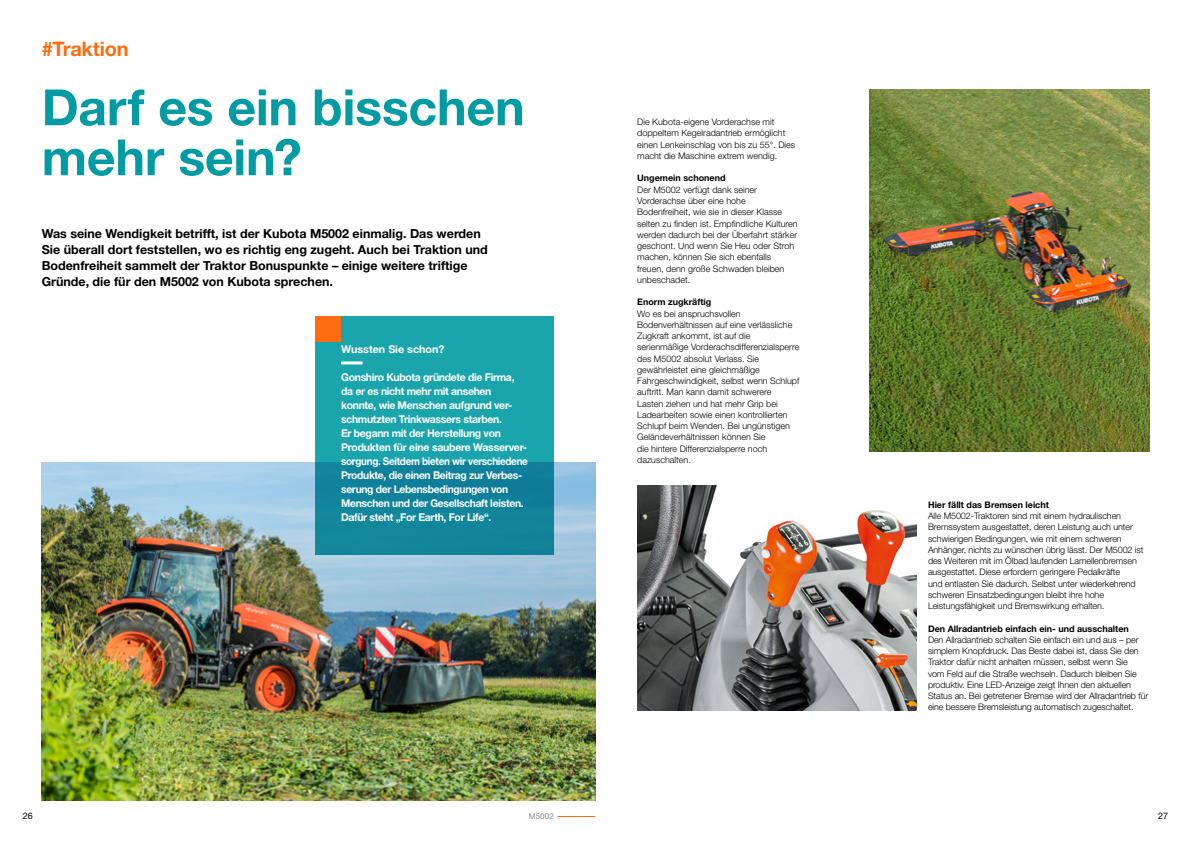
<style>
.page{position:relative;width:1191px;height:842px;background:#fff}
.page>*{position:absolute;margin:0;border:0;box-sizing:border-box;transform-origin:0 0}
.t1{font:700 50px/50px "Helvetica Neue LT Std";letter-spacing:-.005em;color:#009ba3}
.t2{font:700 20px "Helvetica Neue LT Std";letter-spacing:-.01em;color:#ff6c11}
.t3{font:700 12.5px/16px "Helvetica Neue LT Std";color:#000}
.t4{font:700 10.8px/14px "Helvetica Neue LT Std";letter-spacing:-.03em;color:#fff}
.t5{font:700 10.8px "Helvetica Neue LT Std";color:#fff}
.t6{font:300 9px/11.2px "Helvetica Neue LT Std";color:#000}
.t7{font:700 9px "Helvetica Neue LT Std";color:#000}
.t8{font:9px "Helvetica Neue LT Std";color:#000}
.t9{font:8px "Helvetica Neue LT Std";letter-spacing:.01em;color:#878786}
</style>
<div class="page">
<hr style="left:557px;top:816px;width:38px;height:1px;background:#ff6c11">
<img style="left:42px;top:463px;width:553px;height:337px">
<img style="left:637px;top:485px;width:279px;height:225px">
<img style="left:870px;top:89px;width:279px;height:362px">
<svg style="left:315px;top:316px;width:239px;height:239px;background:#1697a5"></svg>
<hr style="left:341px;top:361px;width:22px;height:3px;background:#fff">
<div style="left:315px;top:316px;width:26px;height:26px;background:#ff6c11"></div>
<h2 class="t2" style="left:42px;top:36px;width:88px">#Traktion</h2>
<h1 class="t1" style="left:42px;top:81px;width:484px">Darf es ein bisschen mehr sein?</h1>
<p class="t3" style="left:42px;top:225px;width:448px">Was seine Wendigkeit betrifft, ist der Kubota M5002 einmalig. Das werden Sie überall dort feststellen, wo es richtig eng zugeht. Auch bei Traktion und Bodenfreiheit sammelt der Traktor Bonuspunkte – einige weitere triftige Gründe, die für den M5002 von Kubota sprechen.</p>
<p class="t5" style="left:341px;top:342px;width:105px">Wussten Sie schon?</p>
<p class="t4" style="left:341px;top:369px;width:188px">Gonshiro Kubota gründete die Firma, da er es nicht mehr mit ansehen konnte, wie Menschen aufgrund ver&shy;schmutzten Trinkwassers starben.<br>Er begann mit der Herstellung von Produkten für eine saubere Wasserver&shy;sorgung. Seitdem bieten wir verschiedene Produkte, die einen Beitrag zur Verbes&shy;serung der Lebensbedingungen von Menschen und der Gesellschaft leisten.<br>Dafür steht „For Earth, For Life“.</p>
<p class="t6" style="left:637px;top:116px;width:159px">Die Kubota-eigene Vorderachse mit doppeltem Kegelradantrieb ermöglicht einen Lenkeinschlag von bis zu 55°. Dies macht die Maschine extrem wendig.</p>
<p class="t7" style="left:637px;top:173px;width:90px">Ungemein schonend</p>
<p class="t6" style="left:637px;top:184px;width:162px">Der M5002 verfügt dank seiner Vorderachse über eine hohe Bodenfreiheit, wie sie in dieser Klasse selten zu finden ist. Empfindliche Kulturen werden dadurch bei der Überfahrt stärker geschont. Und wenn Sie Heu oder Stroh machen, können Sie sich ebenfalls freuen, denn große Schwaden bleiben unbeschadet.</p>
<p class="t7" style="left:637px;top:296px;width:76px">Enorm zugkräftig</p>
<p class="t6" style="left:637px;top:307px;width:164px">Wo es bei anspruchsvollen Bodenverhältnissen auf eine verlässliche Zugkraft ankommt, ist auf die serienmäßige Vorderachsdifferenzialsperre des M5002 absolut Verlass. Sie gewährleistet eine gleichmäßige Fahrgeschwindigkeit, selbst wenn Schlupf auftritt. Man kann damit schwerere Lasten ziehen und hat mehr Grip bei Ladearbeiten sowie einen kontrollierten Schlupf beim Wenden. Bei ungünstigen Geländeverhältnissen können Sie<br>die hintere Differenzialsperre noch dazuschalten.</p>
<p class="t7" style="left:928px;top:499px;width:122px">Hier fällt das Bremsen leicht</p>
<p class="t6" style="left:928px;top:510px;width:217px">Alle M5002-Traktoren sind mit einem hydraulischen Bremssystem ausgestattet, deren Leistung auch unter schwierigen Bedingungen, wie mit einem schweren Anhänger, nichts zu wünschen übrig lässt. Der M5002 ist des Weiteren mit im Ölbad laufenden Lamellenbremsen ausgestattet. Diese erfordern geringere Pedalkräfte<br>und entlasten Sie dadurch. Selbst unter wiederkehrend schweren Einsatzbedingungen bleibt ihre hohe Leistungsfähigkeit und Bremswirkung erhalten.</p>
<p class="t7" style="left:928px;top:623px;width:202px">Den Allradantrieb einfach ein- und ausschalten</p>
<p class="t6" style="left:928px;top:634px;width:222px">Den Allradantrieb schalten Sie einfach ein und aus – per simplem Knopfdruck. Das Beste dabei ist, dass Sie den Traktor dafür nicht anhalten müssen, selbst wenn Sie<br>vom Feld auf die Straße wechseln. Dadurch bleiben Sie produktiv. Eine LED-Anzeige zeigt Ihnen den aktuellen Status an. Bei getretener Bremse wird der Allradantrieb für eine bessere Bremsleistung automatisch zugeschaltet.</p>
<p class="t8" style="left:23px;top:811px;width:12px">26</p>
<p class="t9" style="left:529px;top:812px;width:27px">M5002</p>
<p class="t8" style="left:1158px;top:811px;width:12px">27</p>
</div>
